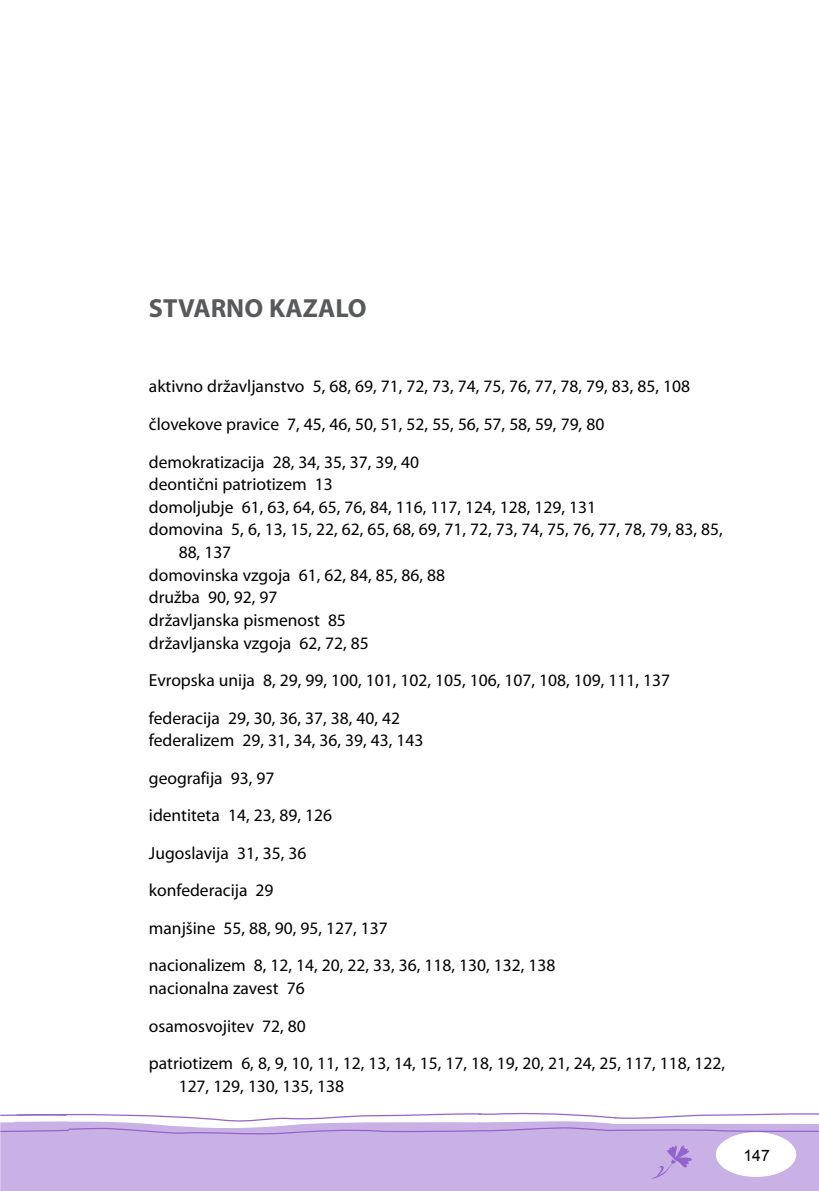
<style>
.page{position:relative;width:819px;height:1191px;background:#fff}
.page>*{position:absolute;margin:0;border:0;box-sizing:border-box;transform-origin:0 0}
.t1{font:700 26.25px "Myriad Pro";color:#58595b}
.t2{font:17.5px/37.4px "Myriad Pro";color:#000}
.t3{font:15.75px "Arial";color:#000}
</style>
<div class="page">
<svg style="left:0;top:1112px;width:819px;height:79px"></svg>
<h1 class="t1" style="left:149px;top:291px;width:219px">STVARNO KAZALO</h1>
<p class="t2" style="left:149px;top:367px;width:542px">aktivno državljanstvo 5, 68, 69, 71, 72, 73, 74, 75, 76, 77, 78, 79, 83, 85, 108 človekove pravice 7, 45, 46, 50, 51, 52, 55, 56, 57, 58, 59, 79, 80 demokratizacija 28, 34, 35, 37, 39, 40</p>
<p class="t2" style="left:149px;top:465px;width:185px">deontični patriotizem 13</p>
<p class="t2" style="left:149px;top:488px;width:448px">domoljubje 61, 63, 64, 65, 76, 84, 116, 117, 124, 128, 129, 131</p>
<p class="t2" style="left:149px;top:510px;width:575px">domovina 5, 6, 13, 15, 22, 62, 65, 68, 69, 71, 72, 73, 74, 75, 76, 77, 78, 79, 83, 85,</p>
<p class="t2" style="left:179px;top:533px;width:54px">88, 137</p>
<p class="t2" style="left:149px;top:556px;width:298px">domovinska vzgoja 61, 62, 84, 85, 86, 88</p>
<p class="t2" style="left:149px;top:578px;width:130px">družba 90, 92, 97</p>
<p class="t2" style="left:149px;top:601px;width:198px">državljanska pismenost 85</p>
<p class="t2" style="left:149px;top:624px;width:221px">državljanska vzgoja 62, 72, 85</p>
<p class="t2" style="left:149px;top:661px;width:522px">Evropska unija 8, 29, 99, 100, 101, 102, 105, 106, 107, 108, 109, 111, 137 federacija 29, 30, 36, 37, 38, 40, 42</p>
<p class="t2" style="left:149px;top:721px;width:408px">federalizem 29, 31, 34, 36, 39, 43, 143<br>geografija 93, 97<br>identiteta 14, 23, 89, 126<br>Jugoslavija 31, 35, 36<br>konfederacija 29<br>manjšine 55, 88, 90, 95, 127, 137<br>nacionalizem 8, 12, 14, 20, 22, 33, 36, 118, 130, 132, 138</p>
<p class="t2" style="left:149px;top:969px;width:577px">nacionalna zavest 76<br>osamosvojitev 72, 80<br>patriotizem 6, 8, 9, 10, 11, 12, 13, 14, 15, 17, 18, 19, 20, 21, 24, 25, 117, 118, 122,</p>
<p class="t2" style="left:179px;top:1066px;width:167px">127, 129, 130, 135, 138</p>
<p class="t3" style="left:743px;top:1145px;width:28px">147</p>
</div>
